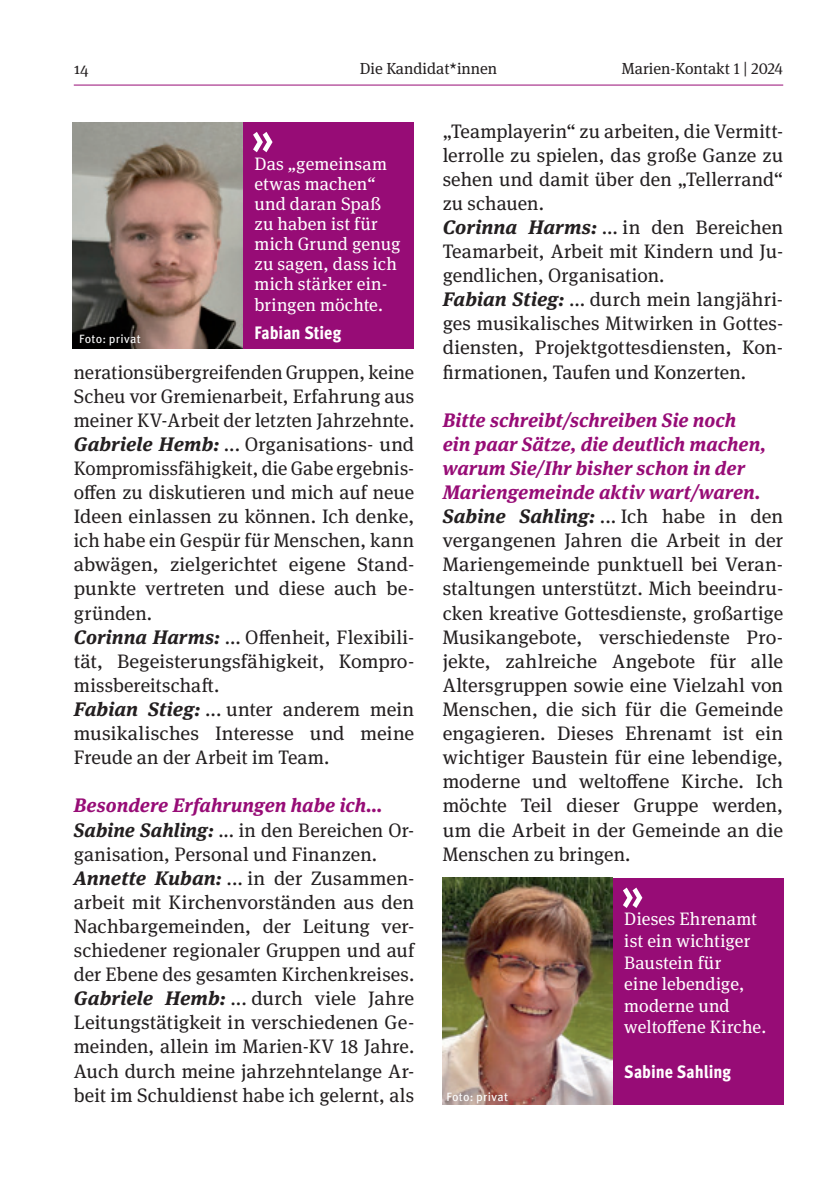
<style>
.page{position:relative;width:840px;height:1191px;background:#fff}
.page>*{position:absolute;margin:0;border:0;box-sizing:border-box;transform-origin:0 0}
.t1{font:19.6px/24px "Meta Serif Pro";letter-spacing:.005em;color:#231f20}
.t2{font:18px/20.2px "Meta Serif Pro";letter-spacing:.01em;color:#fff}
.t3{font:800 condensed 18px "Meta Pro";color:#fff}
.t4{font:16px "Meta Serif Pro";color:#231f20}
.t5{font:12px "Meta Pro";letter-spacing:.025em;color:#fff}
.s1{font-style:italic}
.s2{font-weight:700;font-style:italic}
.s3{font-weight:700;font-style:italic;color:#970c76}
</style>
<div class="page">
<hr style="left:74px;top:85px;width:708px;height:1px;background:#970c76">
<div style="left:575px;top:877px;width:207px;height:227px;background:#970c76"></div>
<img style="left:442px;top:878px;width:170px;height:226px">
<svg style="left:623px;top:887px;width:19px;height:21px"></svg>
<div style="left:206px;top:122px;width:207px;height:227px;background:#970c76"></div>
<img style="left:73px;top:122px;width:170px;height:227px">
<svg style="left:253px;top:132px;width:19px;height:20px"></svg>
<p class="t4" style="left:74px;top:57px;width:17px">14</p>
<p class="t4" style="left:359px;top:57px;width:139px">Die Kandidat*innen</p>
<p class="t4" style="left:621px;top:57px;width:163px">Marien-Kontakt 1 | 2024</p>
<p class="t5" style="left:79px;top:330px;width:63px">Foto: privat</p>
<p class="t2" style="left:254px;top:152px;width:147px">Das <span class="s1">„</span>gemeinsam etwas machen<span class="s1">“ </span>und daran Spaß zu haben ist für mich Grund genug zu sagen, dass ich mich stärker ein&shy;bringen möchte.</p>
<p class="t3" style="left:254px;top:318px;width:88px">Fabian Stieg</p>
<p class="t1" style="left:74px;top:359px;width:342px">nerationsübergreifenden Gruppen, keine Scheu vor Gremienarbeit, Erfahrung aus meiner KV-Arbeit der letzten Jahrzehnte.<br><span class="s2">Gabriele Hemb:</span> ... Organisations- und Kompromissfähigkeit, die Gabe ergebnis&shy;offen zu diskutieren und mich auf neue Ideen einlassen zu können. Ich denke, ich habe ein Gespür für Menschen, kann abwägen, zielgerichtet eigene Stand&shy;punkte vertreten und diese auch be&shy;gründen.<br><span class="s2">Corinna Harms:</span> ... Offenheit, Flexibili&shy;tät, Begeisterungsfähigkeit, Kompro&shy;missbereitschaft.<br><span class="s2">Fabian Stieg:</span> ... unter anderem mein musikalisches Interesse und meine Freude an der Arbeit im Team.</p>
<p class="t1" style="left:74px;top:792px;width:342px"><span class="s3">Besondere Erfahrungen habe ich… </span><span class="s2">Sabine Sahling:</span> ... in den Bereichen Or&shy;ganisation, Personal und Finanzen.<br><span class="s2">Annette Kuban:</span> ... in der Zusammen&shy;arbeit mit Kirchenvorständen aus den Nachbargemeinden, der Leitung ver&shy;schiedener regionaler Gruppen und auf der Ebene des gesamten Kirchenkreises.<br><span class="s2">Gabriele Hemb:</span> ... durch viele Jahre Leitungstätigkeit in verschiedenen Ge&shy;meinden, allein im Marien-KV 18 Jahre.<br>Auch durch meine jahrzehntelange Ar&shy;beit im Schuldienst habe ich gelernt, als</p>
<p class="t1" style="left:442px;top:118px;width:342px">„Teamplayerin“ zu arbeiten, die Vermitt&shy;lerrolle zu spielen, das große Ganze zu sehen und damit über den „Tellerrand“ zu schauen.<br><span class="s2">Corinna Harms:</span> ... in den Bereichen Teamarbeit, Arbeit mit Kindern und Ju&shy;gendlichen, Organisation.<br><span class="s2">Fabian Stieg:</span> ... durch mein langjähri&shy;ges musikalisches Mitwirken in Gottes&shy;diensten, Projektgottesdiensten, Kon&shy;firmationen, Taufen und Konzerten.</p>
<p class="t1" style="left:442px;top:407px;width:342px"><span class="s3">Bitte schreibt/schreiben Sie noch<br>ein paar Sätze, die deutlich machen, warum Sie/Ihr bisher schon in der Mariengemeinde aktiv wart/waren.<br></span><span class="s2">Sabine Sahling:</span> ... Ich habe in den vergangenen Jahren die Arbeit in der Mariengemeinde punktuell bei Veran&shy;staltungen unterstützt. Mich beeindru&shy;cken kreative Gottesdienste, großartige Musikangebote, verschiedenste Pro&shy;jekte, zahlreiche Angebote für alle Altersgruppen sowie eine Vielzahl von Menschen, die sich für die Gemeinde engagieren. Dieses Ehrenamt ist ein wichtiger Baustein für eine lebendige, moderne und weltoffene Kirche. Ich möchte Teil dieser Gruppe werden, um die Arbeit in der Gemeinde an die Menschen zu bringen.</p>
<p class="t5" style="left:446px;top:1087px;width:63px">Foto: privat</p>
<p class="t2" style="left:624px;top:907px;width:143px;line-height:21.6px">Dieses Ehrenamt ist ein wichtiger<br>Baustein für<br>eine lebendige, moderne und weltoffene Kirche.</p>
<p class="t3" style="left:624px;top:1057px;width:108px">Sabine Sahling</p>
</div>
